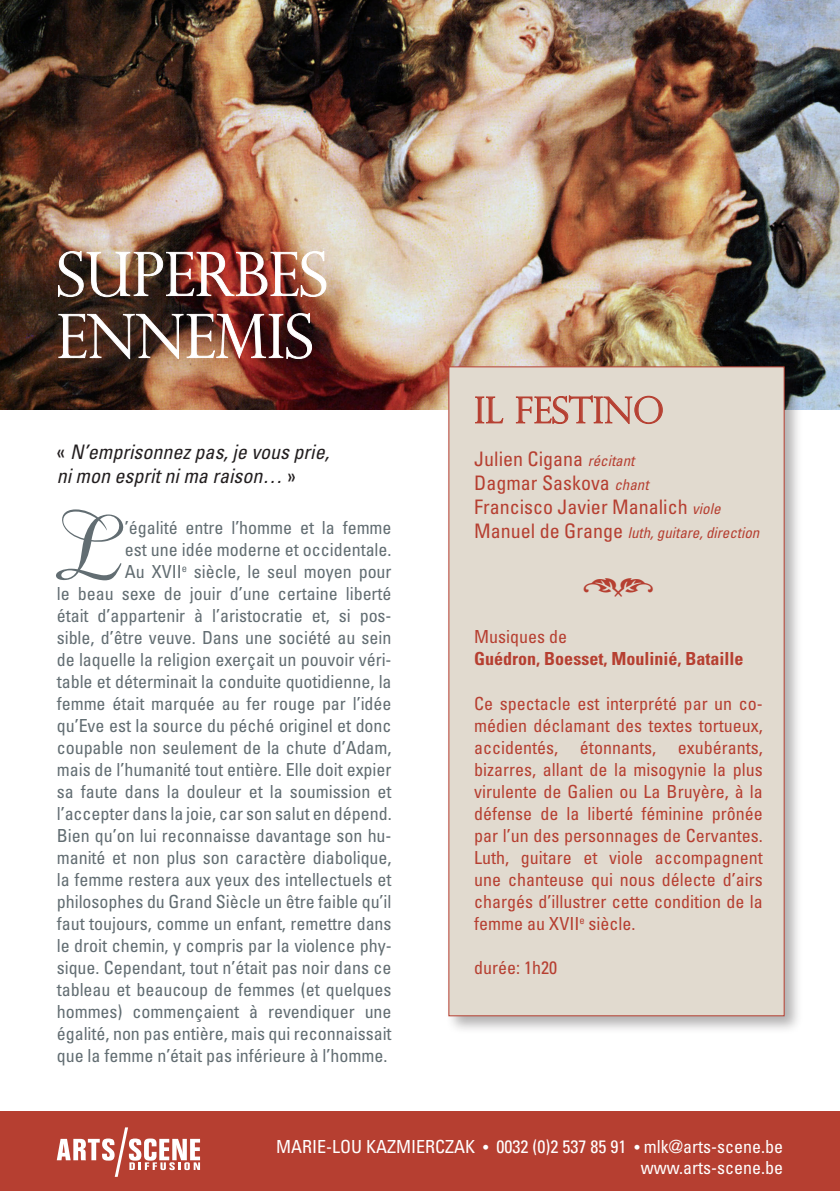
<style>
.page{position:relative;width:840px;height:1191px;background:#fff}
.page>*{position:absolute;margin:0;border:0;box-sizing:border-box;transform-origin:0 0}
.t1{font:italic 153.4px "Bickham Script Pro";color:#626d72;scale:.8 1}
.t2{font:300 60px/62px "Perpetua Titling";color:#fff}
.t3{font:36.8px "Type Embellishments One Let Plain";color:#b63f31}
.t4{font:300 36px "Perpetua Titling";color:#b63f31}
.t5{font:condensed 20px/24px "Univers";color:#b63f31}
.t6{font:italic condensed 20px/24px "Univers";color:#231f20}
.t7{font:condensed 18px/22px "Univers";color:#626d72;text-align:right}
.t8{font:condensed 18px/22px "Univers";color:#b63f31;text-align:justify}
.t9{font:condensed 18px/21.6px "Univers";color:#fff;text-align:right}
.t10{font:700 condensed 18px "Univers";color:#b63f31}
.t11{font:italic condensed 15px "Univers";color:#b63f31}
.s1{font-style:normal}
.s2{font-style:italic;font-size:15px}
.s3{font-style:normal;font-size:20px}
.s4{font-size:16px}
</style>
<div class="page">
<img style="left:0;top:0;width:839px;height:409px">
<div style="left:0;top:1111px;width:839px;height:80px;background:#b63f31"></div>
<img style="left:58px;top:251px;width:268px;height:138px">
<svg style="left:57px;top:1127px;width:143px;height:49px"></svg>
<div style="left:445px;top:364px;width:357px;height:671px;background:#231f20;opacity:.35"></div>
<div style="left:448px;top:366px;width:336px;height:650px;background:#e1dacf;border:1px solid #b63f31"></div>
<svg style="left:475px;top:396px;width:28px;height:28px"></svg>
<svg style="left:515px;top:395px;width:147px;height:29px"></svg>
<h2 class="t2" style="left:57px;top:242px;width:272px">SUPERBES<br>ENNEMIS</h2>
<p class="t6" style="left:57px;top:439px;width:274px"><span class="s1">«</span> N’emprisonnez pas, je vous prie, ni mon esprit ni ma raison… <span class="s1">»</span></p>
<h1 class="t1" style="left:52px;top:435px;width:257px">L</h1>
<p class="t7" style="left:57px;top:516px;width:336px">’égalité entre l’homme et la femme<br>est une idée moderne et occidentale.<br>Au XVII<sup>e</sup> siècle, le seul moyen pour<br>le beau sexe de jouir d’une certaine liberté était d’appartenir à l’aristocratie et, si pos&shy;sible, d’être veuve. Dans une société au sein de laquelle la religion exerçait un pouvoir véri&shy;table et déterminait la conduite quotidienne, la femme était marquée au fer rouge par l’idée qu’Eve est la source du péché originel et donc coupable non seulement de la chute d’Adam, mais de l’humanité tout entière. Elle doit expier sa faute dans la douleur et la soumission et l’accepter dans la joie, car son salut en dépend.<br>Bien qu’on lui reconnaisse davantage son hu&shy;manité et non plus son caractère diabolique, la femme restera aux yeux des intellectuels et philosophes du Grand Siècle un être faible qu’il faut toujours, comme un enfant, remettre dans le droit chemin, y compris par la violence phy&shy;sique. Cependant, tout n’était pas noir dans ce tableau et beaucoup de femmes (et quelques hommes) commençaient à revendiquer une égalité, non pas entière, mais qui reconnaissait que la femme n’était pas inférieure à l’homme.</p>
<h3 class="t4" style="left:474px;top:388px;width:191px">IL FESTINO</h3>
<p class="t5" style="left:474px;top:446px;width:248px">Julien Cigana <span class="s2">récitant<br></span>Dagmar Saskova <span class="s2">chant<br></span>Francisco Javier Manalich <span class="s2">viole</span></p>
<p class="t11" style="left:474px;top:523px;width:286px"><span class="s3">Manuel de Grange</span> luth, guitare, direction</p>
<h3 class="t3" style="left:582px;top:573px;width:74px">(</h3>
<p class="t8" style="left:474px;top:625px;width:94px">Musiques de</p>
<p class="t10" style="left:474px;top:647px;width:270px">Guédron, Boesset, Moulinié, Bataille</p>
<p class="t8" style="left:474px;top:692px;width:290px">Ce spectacle est interprété par un co&shy;médien déclamant des textes tortueux, accidentés, étonnants, exubérants, bizarres, allant de la misogynie la plus virulente de Galien ou La Bruyère, à la défense de la liberté féminine prônée par l’un des personnages de Cervantes.<br>Luth, guitare et viole accompagnent une chanteuse qui nous délecte d’airs chargés d’illustrer cette condition de la femme au XVII<sup>e</sup> siècle.</p>
<p class="t8" style="left:474px;top:956px;width:84px">durée: 1h20</p>
<p class="t9" style="left:276px;top:1135px;width:508px">MARIE-LOU KAZMIERCZAK <span class="s4">•</span> 0032 (0)2 537 85 91 <span class="s4">•</span> mlk@arts-scene.be www.arts-scene.be</p>
</div>
